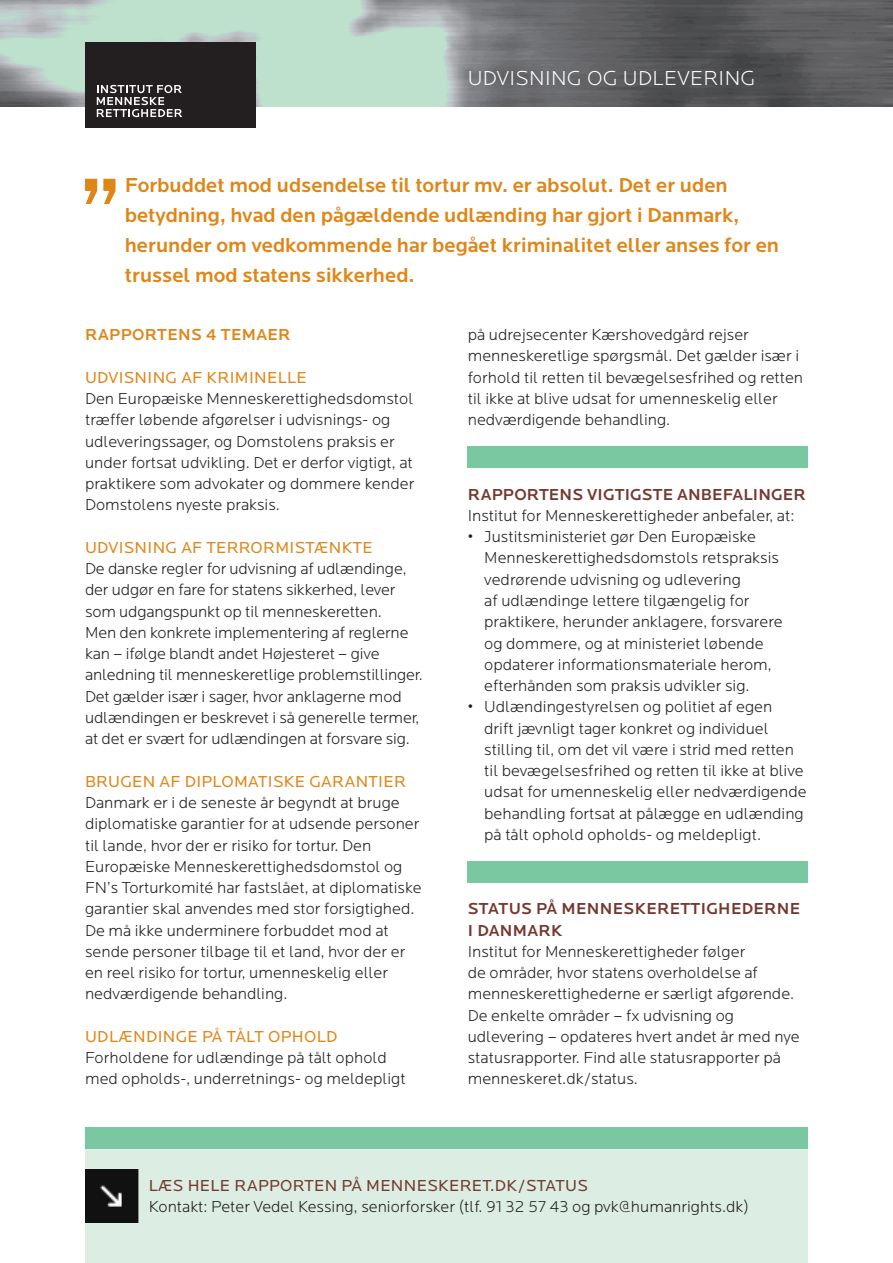
<style>
.page{position:relative;width:893px;height:1263px;background:#fff}
.page>*{position:absolute;margin:0;border:0;box-sizing:border-box;transform-origin:0 0}
.Brød{font:500 21px/30px "Locator";color:#df8619}
.t1{font:300 21px "Locator";letter-spacing:.02em;color:#fff}
.Brød-2{font:300 16.5px/21.3px "Locator";color:#231f20}
.MR_2{font:16.5px "Locator";letter-spacing:.02em;color:#df8619}
.Anbefalinger{font:500 16.5px/21.3px "Locator";letter-spacing:.01em;color:#75382e}
.MR_2-2{font:16.5px "Locator";letter-spacing:.02em;color:#75382e}
.MR_2-3{font:500 16.5px "Locator";letter-spacing:.02em;color:#df8619}
</style>
<div class="page">
<div style="left:85px;top:1148px;width:723px;height:115px;background:#dceee3"></div>
<svg style="left:0;top:0;width:893px;height:106px;background:#86938e"></svg>
<div style="left:85px;top:43px;width:170px;height:85px;background:#231f20"></div>
<svg style="left:97px;top:85px;width:85px;height:32px"></svg>
<div style="left:85px;top:1127px;width:723px;height:21px;background:#79c8a1"></div>
<img style="left:85px;top:1169px;width:53px;height:53px">
<svg style="left:85px;top:179px;width:31px;height:25px"></svg>
<div style="left:468px;top:446px;width:340px;height:22px;background:#79c8a1"></div>
<div style="left:468px;top:861px;width:340px;height:21px;background:#79c8a1"></div>
<p class="t1" style="left:468px;top:67px;width:289px">UDVISNING OG UDLEVERING</p>
<p class="Brød" style="left:125px;top:170px;width:656px">Forbuddet mod udsendelse til tortur mv. er absolut. Det er uden betydning, hvad den pågældende udlænding har gjort i Danmark, herunder om vedkommende har begået kriminalitet eller anses for en trussel mod statens sikkerhed.</p>
<h2 class="MR_2-3" style="left:85px;top:325px;width:207px">RAPPORTENS 4 TEMAER</h2>
<h2 class="MR_2" style="left:85px;top:368px;width:223px">UDVISNING AF KRIMINELLE</h2>
<p class="Brød-2" style="left:85px;top:388px;width:331px">Den Europæiske Menneskerettighedsdomstol træffer løbende afgørelser i udvisnings- og udleveringssager, og Domstolens praksis er under fortsat udvikling. Det er derfor vigtigt, at praktikere som advokater og dommere kender Domstolens nyeste praksis.</p>
<h2 class="MR_2" style="left:85px;top:538px;width:289px">UDVISNING AF TERRORMISTÆNKTE</h2>
<p class="Brød-2" style="left:85px;top:558px;width:339px">De danske regler for udvisning af udlændinge, der udgør en fare for statens sikkerhed, lever som udgangspunkt op til menneskeretten.<br>Men den konkrete implementering af reglerne kan – ifølge blandt andet Højesteret – give anledning til menneskeretlige problemstillinger.<br>Det gælder især i sager, hvor anklagerne mod udlændingen er beskrevet i så generelle termer, at det er svært for udlændingen at forsvare sig.</p>
<h2 class="MR_2" style="left:85px;top:772px;width:322px">BRUGEN AF DIPLOMATISKE GARANTIER</h2>
<p class="Brød-2" style="left:85px;top:792px;width:338px">Danmark er i de seneste år begyndt at bruge diplomatiske garantier for at udsende personer til lande, hvor der er risiko for tortur. Den Europæiske Menneskerettighedsdomstol og FN’s Torturkomité har fastslået, at diplomatiske garantier skal anvendes med stor forsigtighed.<br>De må ikke underminere forbuddet mod at sende personer tilbage til et land, hvor der er en reel risiko for tortur, umenneskelig eller nedværdigende behandling.</p>
<h2 class="MR_2" style="left:85px;top:1027px;width:254px">UDLÆNDINGE PÅ TÅLT OPHOLD</h2>
<p class="Brød-2" style="left:85px;top:1047px;width:322px">Forholdene for udlændinge på tålt ophold med opholds-, underretnings- og meldepligt</p>
<p class="Brød-2" style="left:468px;top:325px;width:337px">på udrejsecenter Kærshovedgård rejser menneskeretlige spørgsmål. Det gælder især i forhold til retten til bevægelsesfrihed og retten til ikke at blive udsat for umenneskelig eller nedværdigende behandling.</p>
<p class="Anbefalinger" style="left:468px;top:484px;width:340px">RAPPORTENS VIGTIGSTE ANBEFALINGER</p>
<p class="Brød-2" style="left:468px;top:505px;width:328px">Institut for Menneskerettigheder anbefaler, at:</p>
<p class="Brød-2" style="left:484px;top:527px;width:300px;text-indent:-16px">• Justitsministeriet gør Den Europæiske Menneskerettighedsdomstols retspraksis vedrørende udvisning og udlevering<br>af udlændinge lettere tilgængelig for praktikere, herunder anklagere, forsvarere og dommere, og at ministeriet løbende opdaterer informationsmateriale herom, efterhånden som praksis udvikler sig.</p>
<p class="Brød-2" style="left:484px;top:697px;width:324px;text-indent:-16px">• Udlændingestyrelsen og politiet af egen<br>drift jævnligt tager konkret og individuel stilling til, om det vil være i strid med retten til bevægelsesfrihed og retten til ikke at blive udsat for umenneskelig eller nedværdigende behandling fortsat at pålægge en udlænding på tålt ophold opholds- og meldepligt.</p>
<p class="Anbefalinger" style="left:468px;top:898px;width:334px">STATUS PÅ MENNESKERETTIGHEDERNE<br>I DANMARK</p>
<p class="Brød-2" style="left:468px;top:941px;width:333px">Institut for Menneskerettigheder følger<br>de områder, hvor statens overholdelse af menneskerettighederne er særligt afgørende.<br>De enkelte områder – fx udvisning og udlevering – opdateres hvert andet år med nye statusrapporter. Find alle statusrapporter på menneskeret.dk/status.</p>
<h2 class="MR_2-2" style="left:149px;top:1176px;width:440px">LÆS HELE RAPPORTEN PÅ MENNESKERET.DK/STATUS</h2>
<p class="Brød-2" style="left:149px;top:1196px;width:602px">Kontakt: Peter Vedel Kessing, seniorforsker (tlf. 91 32 57 43 og pvk@humanrights.dk)</p>
</div>
